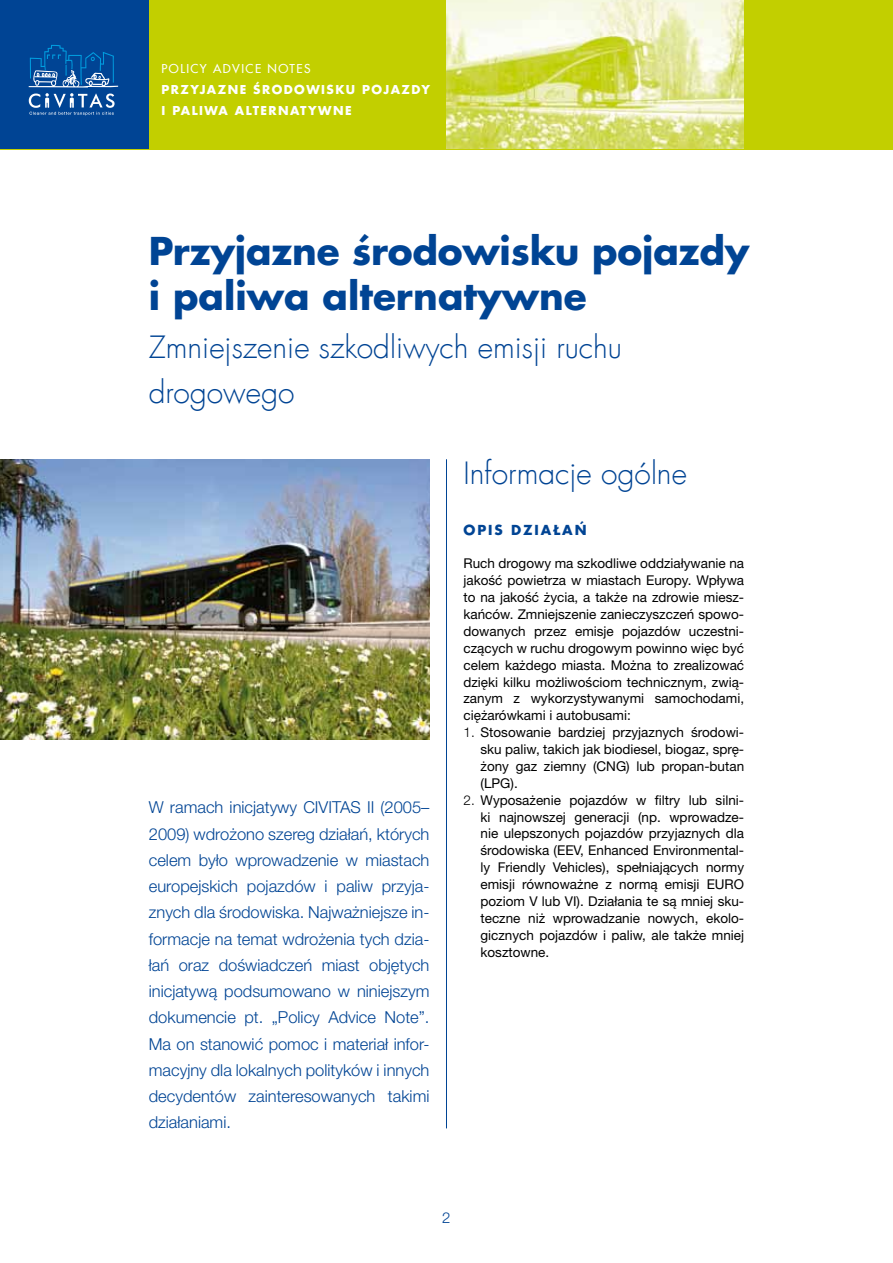
<style>
.page{position:relative;width:893px;height:1263px;background:#fff}
.page>*{position:absolute;margin:0;border:0;box-sizing:border-box;transform-origin:0 0}
.t1{font:700 37.5px/45px "Futura Com";color:#004494}
.t2{font:300 30px/45px "Futura Com";color:#004494}
.t3{font:300 16.5px/26.2px "Helvetica Neue LT Pro";color:#004494;text-align:justify}
.t4{font:300 15px "Helvetica Neue LT Pro";color:#004494}
.t5{font:13.5px/16.8px "Helvetica Neue LT Pro";color:#000;text-align:justify}
.t6{font:700 13.5px "Futura Com";color:#004494}
.t7{font:700 12px/21px "Futura Com";letter-spacing:.12em;color:#fff}
.t8{font:500 12px "Futura Com";letter-spacing:.12em;color:#fff}
.s1{font-weight:300}
</style>
<div class="page">
<div style="left:0;top:0;width:893px;height:149px;background:#c2cf00"></div>
<div style="left:0;top:0;width:149px;height:149px;background:#004494"></div>
<svg style="left:29px;top:45px;width:89px;height:70px"></svg>
<img style="left:446px;top:0;width:298px;height:149px">
<hr style="left:892px;top:0;width:1px;height:149px;background:#004494">
<hr style="left:446px;top:459px;width:1px;height:669px;background:#004494">
<img style="left:0;top:459px;width:429px;height:281px">
<p class="t8" style="left:162px;top:60px;width:150px">POLICY ADVICE NOTES</p>
<p class="t7" style="left:162px;top:79px;width:270px">Przyjazne środowisku pojazdy i paliwa alternatywne</p>
<h1 class="t1" style="left:149px;top:227px;width:603px">Przyjazne środowisku pojazdy i paliwa alternatywne</h1>
<h2 class="t2" style="left:149px;top:325px;width:475px">Zmniejszenie szkodliwych emisji ruchu drogowego</h2>
<p class="t3" style="left:149px;top:794px;width:282px">W ramach inicjatywy CIVITAS II (2005– 2009) wdrożono szereg działań, których celem było wprowadzenie w miastach europejskich pojazdów i paliw przyja&shy;znych dla środowiska. Najważniejsze in&shy;formacje na temat wdrożenia tych dzia&shy;łań oraz doświadczeń miast objętych inicjatywą podsumowano w niniejszym dokumencie pt. „Policy Advice Note”.<br>Ma on stanowić pomoc i materiał infor&shy;macyjny dla lokalnych polityków i innych decydentów zainteresowanych takimi działaniami.</p>
<h2 class="t2" style="left:463px;top:451px;width:225px">Informacje ogólne</h2>
<p class="t6" style="left:463px;top:519px;width:59px">OPIS DZIA</p>
<p class="t6" style="left:553px;top:519px;width:35px">ŁAŃ</p>
<p class="t5" style="left:463px;top:555px;width:282px">Ruch drogowy ma szkodliwe oddziaływanie na jakość powietrza w miastach Europy. Wpływa to na jakość życia, a także na zdrowie miesz&shy;kańców. Zmniejszenie zanieczyszczeń spowo&shy;dowanych przez emisje pojazdów uczestni&shy;czących w ruchu drogowym powinno więc być celem każdego miasta. Można to zrealizować dzięki kilku możliwościom technicznym, zwią&shy;zanym z wykorzystywanymi samochodami, ciężarówkami i autobusami:</p>
<p class="t5" style="left:480px;top:724px;width:265px;text-indent:-17px"><span class="s1">1.</span> Stosowanie bardziej przyjaznych środowi&shy;sku paliw, takich jak biodiesel, biogaz, sprę&shy;żony gaz ziemny (CNG) lub propan-butan (LPG).</p>
<p class="t5" style="left:480px;top:791px;width:265px;text-indent:-17px"><span class="s1">2.</span> Wyposażenie pojazdów w filtry lub silni&shy;ki najnowszej generacji (np. wprowadze&shy;nie ulepszonych pojazdów przyjaznych dla środowiska (EEV, Enhanced Environmental&shy;ly Friendly Vehicles), spełniających normy emisji równoważne z normą emisji EURO poziom V lub VI). Działania te są mniej sku&shy;teczne niż wprowadzanie nowych, ekolo&shy;gicznych pojazdów i paliw, ale także mniej kosztowne.</p>
<p class="t4" style="left:442px;top:1208px;width:10px">2</p>
</div>
